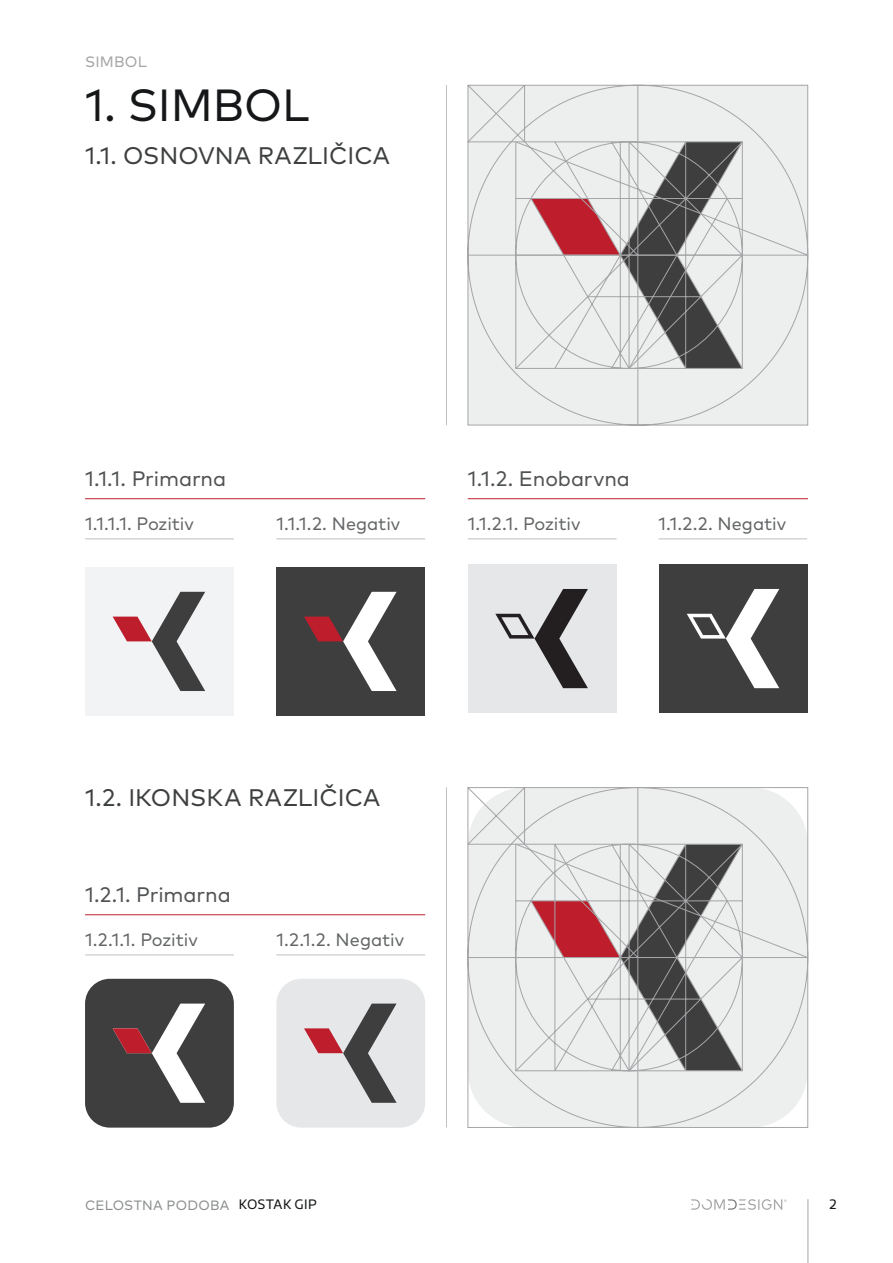
<style>
.page{position:relative;width:893px;height:1263px;background:#fff}
.page>*{position:absolute;margin:0;border:0;box-sizing:border-box;transform-origin:0 0}
.t1{font:45px "FF Mark Pro";color:#161718}
.t2{font:24px "FF Mark Pro";color:#3e4040}
.t3{font:21px "FF Mark Pro";letter-spacing:-.01em;color:#505253}
.t4{font:18px "FF Mark Pro";letter-spacing:-.005em;color:#636566}
.t5{font:15px "FF Mark Pro";letter-spacing:.015em;color:#a5a5a7}
.t6{font:13.5px "FF Mark Pro";letter-spacing:.02em;color:#8c8e8f}
.t7{font:13.5px "Riona Sans";color:#161718}
.s1{font-family:"Riona Sans";color:#161718}
</style>
<div class="page">
<svg style="left:691px;top:1199px;width:96px;height:11px"></svg>
<hr style="left:807px;top:1199px;width:1px;height:64px;background:#a5a5a7">
<hr style="left:85px;top:498px;width:340px;height:1px;background:#be1d2c">
<hr style="left:85px;top:539px;width:149px;height:1px;background:#bec0c1">
<hr style="left:276px;top:539px;width:149px;height:1px;background:#bec0c1">
<hr style="left:468px;top:498px;width:340px;height:1px;background:#be1d2c">
<hr style="left:468px;top:539px;width:149px;height:1px;background:#bec0c1">
<hr style="left:658px;top:539px;width:149px;height:1px;background:#bec0c1">
<hr style="left:446px;top:85px;width:1px;height:340px;background:#bec0c1">
<div style="left:85px;top:567px;width:149px;height:149px;background:#f2f3f4"></div>
<svg style="left:113px;top:592px;width:92px;height:99px"></svg>
<div style="left:276px;top:567px;width:149px;height:149px;background:#3e3e3f"></div>
<svg style="left:304px;top:592px;width:93px;height:99px"></svg>
<div style="left:468px;top:564px;width:149px;height:149px;background:#e6e7e9"></div>
<svg style="left:495px;top:589px;width:93px;height:99px"></svg>
<div style="left:659px;top:564px;width:149px;height:149px;background:#3e3e3f"></div>
<svg style="left:687px;top:589px;width:92px;height:99px"></svg>
<svg style="left:467px;top:85px;width:341px;height:340px;background:#d5d1d2"></svg>
<hr style="left:446px;top:787px;width:1px;height:340px;background:#bec0c1">
<hr style="left:85px;top:914px;width:340px;height:1px;background:#be1d2c">
<hr style="left:85px;top:955px;width:149px;height:1px;background:#bec0c1">
<hr style="left:276px;top:955px;width:149px;height:1px;background:#bec0c1">
<div style="left:276px;top:979px;width:149px;height:148px;background:#e6e7e9;border-radius:25px"></div>
<svg style="left:304px;top:1003px;width:93px;height:100px"></svg>
<svg style="left:467px;top:787px;width:341px;height:341px;background:#d5d2d2"></svg>
<svg style="left:85px;top:979px;width:149px;height:148px;background:#5c5758"></svg>
<p class="t5" style="left:85px;top:51px;width:63px">Simbol</p>
<h1 class="t1" style="left:85px;top:71px;width:104px">1. SIMBOL</h1>
<h2 class="t2" style="left:85px;top:137px;width:306px">1.1. OSNOVNA RAZLIČICA</h2>
<p class="t3" style="left:85px;top:463px;width:143px">1.1.1. Primarna</p>
<p class="t4" style="left:85px;top:510px;width:110px">1.1.1.1. Pozitiv</p>
<p class="t4" style="left:276px;top:510px;width:125px">1.1.1.2. Negativ</p>
<p class="t3" style="left:468px;top:463px;width:164px">1.1.2. Enobarvna</p>
<p class="t4" style="left:468px;top:510px;width:114px">1.1.2.1. Pozitiv</p>
<p class="t4" style="left:658px;top:510px;width:129px">1.1.2.2. Negativ</p>
<h2 class="t2" style="left:85px;top:780px;width:297px">1.2. I KONSKA RAZLIČICA</h2>
<p class="t3" style="left:85px;top:879px;width:147px">1.2.1. Primarna</p>
<p class="t4" style="left:85px;top:926px;width:114px">1.2.1.1. Pozitiv</p>
<p class="t4" style="left:276px;top:926px;width:129px">1.2.1.2. Negativ</p>
<p class="t6" style="left:85px;top:1195px;width:233px">CELOSTNA PODOBA <span class="s1">KOSTAK GIP</span></p>
<p class="t7" style="left:829px;top:1196px;width:9px">2</p>
</div>
